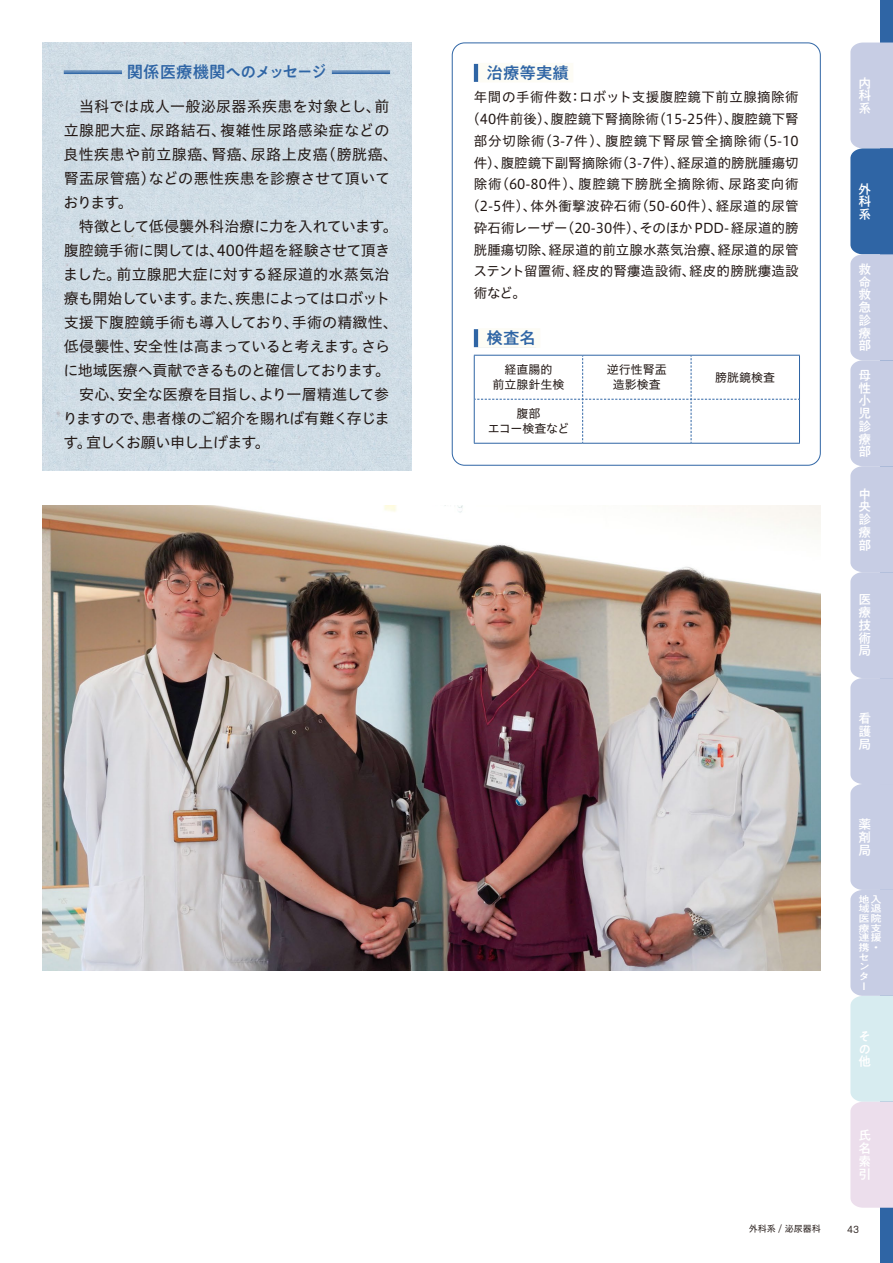
<style>
.page{position:relative;width:893px;height:1263px;background:#fff}
.page>*{position:absolute;margin:0;border:0;box-sizing:border-box;transform-origin:0 0}
.t1{font:500 16.5px "PA1 Gothic Std N";letter-spacing:-.06em;color:#2f65a5}
.t2{font:500 16.5px "PA1 Gothic Std N";color:#2f65a5}
.t3{font:15px/24px "Hiragino UD Sans Std N W4";color:#221815}
.t4{font:13.5px "Hiragino UD Sans Std N W4";letter-spacing:.005em;color:#221815}
.t5{font:13.5px "Hiragino UD Sans Std N W4";letter-spacing:.03em;color:#221815}
.t6{font:13.5px "Hiragino UD Sans Std N W4";letter-spacing:.06em;color:#221815}
.t7{font:13.5px "Hiragino UD Sans Std N W4";letter-spacing:.05em;color:#221815}
.t8{font:500 12.75px/12.8px "PA1 Gothic Std N";color:#fff;text-align:justify}
.t9{font:12px/15px "Hiragino UD Sans Std N W4";color:#221815;text-align:center}
.t10{font:12px/15px "Hiragino UD Sans Std N W4";letter-spacing:-.02em;color:#221815;text-align:center}
.t11{font:500 9.6px/9.8px "PA1 Gothic Std N";color:#fff;scale:1.16 1}
.t12{font:9px "Hiragino UD Sans Std N W4";color:#221815}
.t13{font:500 9px "MOG Romaji B";color:#221815}
</style>
<div class="page">
<div style="left:43px;top:43px;width:368px;height:428px;background:#d0dde5"></div>
<img style="left:43px;top:505px;width:778px;height:466px">
<hr style="left:64px;top:73px;width:58px;height:1px;background:#2f65a5">
<hr style="left:64px;top:72px;width:58px;height:1px;background:#2f65a5">
<hr style="left:64px;top:71px;width:58px;height:1px;background:#2f65a5">
<hr style="left:332px;top:73px;width:58px;height:1px;background:#2f65a5">
<hr style="left:332px;top:72px;width:58px;height:1px;background:#2f65a5">
<hr style="left:332px;top:71px;width:58px;height:1px;background:#2f65a5">
<div style="left:474px;top:64px;width:95px;height:18px;background:#2f65a5"></div>
<div style="left:478px;top:63px;width:95px;height:19px;background:#fdfcf5"></div>
<div style="left:474px;top:329px;width:62px;height:18px;background:#2f65a5"></div>
<div style="left:478px;top:328px;width:62px;height:20px;background:#fdfcf5"></div>
<hr style="left:474px;top:355px;width:109px;height:1px;background:#2f65a5">
<hr style="left:474px;top:356px;width:1px;height:43px;background:#2f65a5">
<hr style="left:583px;top:355px;width:108px;height:1px;background:#2f65a5">
<hr style="left:691px;top:355px;width:109px;height:1px;background:#2f65a5">
<hr style="left:799px;top:356px;width:1px;height:43px;background:#2f65a5">
<svg style="left:475px;top:356px;width:324px;height:87px"></svg>
<hr style="left:474px;top:399px;width:1px;height:44px;background:#2f65a5">
<hr style="left:799px;top:399px;width:1px;height:44px;background:#2f65a5">
<hr style="left:474px;top:443px;width:109px;height:1px;background:#2f65a5">
<hr style="left:583px;top:443px;width:108px;height:1px;background:#2f65a5">
<hr style="left:691px;top:443px;width:109px;height:1px;background:#2f65a5">
<div style="left:880px;top:0;width:13px;height:1263px;background:#2f65a5"></div>
<svg style="left:850px;top:43px;width:43px;height:1165px;background:#bfc9e0"></svg>
<p class="t1" style="left:127px;top:62px;width:202px">関係医療機関へのメッセージ</p>
<p class="t3" style="left:63px;top:93px;width:368px">　当科では成人一般泌尿器系疾患を対象とし、前<br>立腺肥大症、尿路結石、複雑性尿路感染症などの<br>良性疾患や前立腺癌、腎癌、尿路上皮癌（膀胱癌、<br>腎盂尿管癌）などの悪性疾患を診療させて頂いて<br>おります。<br>　特徴として低侵襲外科治療に力を入れています。<br>腹腔鏡手術に関しては、400件超を経験させて頂き<br>ました。前立腺肥大症に対する経尿道的水蒸気治<br>療も開始しています。また、疾患によってはロボット<br>支援下腹腔鏡手術も導入しており、手術の精緻性、<br>低侵襲性、安全性は高まっていると考えます。さら<br>に地域医療へ貢献できるものと確信しております。　　　　安心、安全な医療を目指し、より一層精進して参<br>りますので、患者様のご紹介を賜れば有難く存じま<br>す。宜しくお願い申し上げます。</p>
<p class="t2" style="left:487px;top:63px;width:84px">治療等実績</p>
<p class="t5" style="left:474px;top:87px;width:326px">年間の手術件数：ロボット支援腹腔鏡下前立腺摘除術</p>
<p class="t4" style="left:466px;top:109px;width:334px">（40件前後）、腹腔鏡下腎摘除術（15-25件）、腹腔鏡下腎</p>
<p class="t6" style="left:474px;top:131px;width:326px">部分切除術（3-7件）、腹腔鏡下腎尿管全摘除術（5-10</p>
<p class="t4" style="left:474px;top:152px;width:326px">件）、腹腔鏡下副腎摘除術（3-7件）、経尿道的膀胱腫瘍切</p>
<p class="t7" style="left:474px;top:174px;width:326px">除術（60-80件）、腹腔鏡下膀胱全摘除術、尿路変向術</p>
<p class="t5" style="left:466px;top:196px;width:334px">（2-5件）、体外衝撃波砕石術（50-60件）、経尿道的尿管</p>
<p class="t4" style="left:474px;top:218px;width:326px">砕石術レーザー（20-30件）、そのほかPDD-経尿道的膀</p>
<p class="t4" style="left:474px;top:239px;width:326px">胱腫瘍切除、経尿道的前立腺水蒸気治療、経尿道的尿管</p>
<p class="t4" style="left:473px;top:261px;width:327px">ステント留置術、経皮的腎瘻造設術、経皮的膀胱瘻造設</p>
<p class="t4" style="left:474px;top:283px;width:54px">術など。</p>
<p class="t2" style="left:487px;top:328px;width:51px">検査名</p>
<p class="t9" style="left:492px;top:362px;width:73px">経直腸的<br>前立腺針生検</p>
<p class="t9" style="left:607px;top:362px;width:61px">逆行性腎盂造影検査</p>
<p class="t9" style="left:715px;top:369px;width:61px">膀胱鏡検査</p>
<p class="t10" style="left:488px;top:406px;width:83px">腹部<br>エコー検査など</p>
<p class="t8" style="left:858px;top:78px;width:14px">内科系</p>
<p class="t8" style="left:858px;top:183px;width:14px">外科系</p>
<p class="t8" style="left:858px;top:264px;width:14px">救命救急診療部</p>
<p class="t8" style="left:858px;top:370px;width:14px">母性小児診療部</p>
<p class="t8" style="left:858px;top:488px;width:14px">中央診療部</p>
<p class="t8" style="left:858px;top:594px;width:14px">医療技術局</p>
<p class="t8" style="left:858px;top:713px;width:14px">看護局</p>
<p class="t8" style="left:858px;top:819px;width:14px">薬剤局</p>
<p class="t11" style="left:858px;top:895px;width:21px">地入域退医院療支連援携・セ<br>ン<br>タ<br>ー</p>
<p class="t8" style="left:858px;top:1031px;width:14px">その他</p>
<p class="t8" style="left:858px;top:1130px;width:14px">氏名索引</p>
<p class="t12" style="left:749px;top:1222px;width:73px">外科系 / 泌尿器科</p>
<p class="t13" style="left:847px;top:1223px;width:13px">43</p>
</div>
